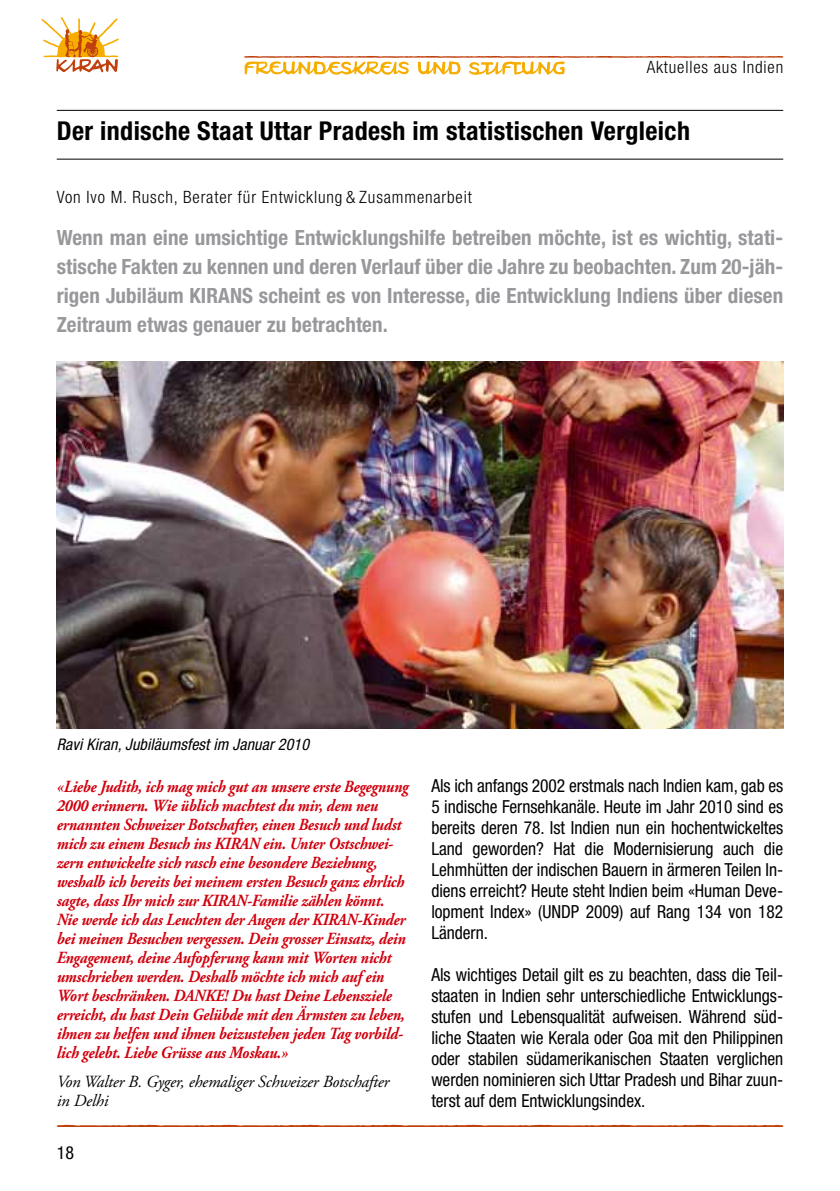
<style>
.page{position:relative;width:840px;height:1191px;background:#fff}
.page>*{position:absolute;margin:0;border:0;box-sizing:border-box;transform-origin:0 0}
.t1{font:700 condensed 26px "Helvetica Neue";letter-spacing:.015em;color:#000}
.t2{font:700 condensed 21px/29px "Helvetica Neue";letter-spacing:.005em;color:#98989c;text-align:justify}
.t3{font:condensed 18px/21px "Helvetica Neue";color:#000;text-align:justify}
.t4{font:italic 700 17px/19px "Adobe Garamond Pro";letter-spacing:-.01em;color:#d1010e;scale:.9 1}
.t5{font:300 condensed 17px "Helvetica Neue";letter-spacing:.05em;color:#000}
.t6{font:italic 17px/19px "Adobe Garamond Pro";letter-spacing:-.01em;color:#000}
.t7{font:italic condensed 16px "Helvetica Neue";letter-spacing:.01em;color:#000}
</style>
<div class="page">
<svg style="left:41px;top:17px;width:78px;height:56px"></svg>
<svg style="left:244px;top:56px;width:538px;height:19px"></svg>
<svg style="left:57px;top:1124px;width:725px;height:2px"></svg>
<img style="left:57px;top:361px;width:725px;height:367px">
<hr style="left:57px;top:110px;width:725px;height:1px;background:#000">
<hr style="left:57px;top:159px;width:725px;height:1px;background:#000">
<p class="t5" style="left:646px;top:58px;width:138px">Aktuelles aus Indien</p>
<h1 class="t1" style="left:57px;top:115px;width:634px">Der indische Staat Uttar Pradesh im statistischen Vergleich</h1>
<p class="t5" style="left:57px;top:188px;width:416px">Von Ivo M. Rusch, Berater für Entwicklung &amp; Zusammenarbeit</p>
<p class="t2" style="left:57px;top:223px;width:727px">Wenn man eine umsichtige Entwicklungshilfe betreiben möchte, ist es wichtig, stati&shy;stische Fakten zu kennen und deren Verlauf über die Jahre zu beobachten. Zum 20-jäh&shy;rigen Jubiläum KIRANS scheint es von Interesse, die Entwicklung Indiens über diesen Zeitraum etwas genauer zu betrachten.</p>
<p class="t7" style="left:57px;top:734px;width:254px">Ravi Kiran, Jubiläumsfest im Januar 2010</p>
<p class="t4" style="left:57px;top:777px;width:392px">«Liebe Judith, ich mag mich gut an unsere erste Begegnung 2000 erinnern. Wie üblich machtest du mir, dem neu ernannten Schweizer Botschafter, einen Besuch und ludst mich zu einem Besuch ins KIRAN ein. Unter Ostschwei&shy;zern entwickelte sich rasch eine besondere Beziehung, weshalb ich bereits bei meinem ersten Besuch ganz ehrlich sagte, dass Ihr mich zur KIRAN-Familie zählen könnt.<br>Nie werde ich das Leuchten der Augen der KIRAN-Kinder bei meinen Besuchen vergessen. Dein grosser Einsatz, dein Engagement, deine Aufopferung kann mit Worten nicht umschrieben werden. Deshalb möchte ich mich auf ein Wort beschränken. DANKE! Du hast Deine Lebensziele erreicht, du hast Dein Gelübde mit den Ärmsten zu leben, ihnen zu helfen und ihnen beizustehen jeden Tag vorbild&shy;lich gelebt. Liebe Grüsse aus Moskau.»</p>
<p class="t6" style="left:57px;top:1072px;width:334px">Von Walter B. Gyger, ehemaliger Schweizer Botschafter in Delhi</p>
<p class="t3" style="left:57px;top:1142px;width:19px">18</p>
<p class="t3" style="left:431px;top:774px;width:353px">Als ich anfangs 2002 erstmals nach Indien kam, gab es 5 indische Fernsehkanäle. Heute im Jahr 2010 sind es bereits deren 78. Ist Indien nun ein hochentwickeltes Land geworden? Hat die Modernisierung auch die Lehmhütten der indischen Bauern in ärmeren Teilen In&shy;diens erreicht? Heute steht Indien beim «Human Deve&shy;lopment Index» (UNDP 2009) auf Rang 134 von 182<br>Ländern.</p>
<p class="t3" style="left:431px;top:963px;width:353px">Als wichtiges Detail gilt es zu beachten, dass die Teil&shy;staaten in Indien sehr unterschiedliche Entwicklungs&shy;stufen und Lebensqualität aufweisen. Während süd&shy;liche Staaten wie Kerala oder Goa mit den Philippinen oder stabilen südamerikanischen Staaten verglichen werden nominieren sich Uttar Pradesh und Bihar zuun&shy;terst auf dem Entwicklungsindex.</p>
</div>
